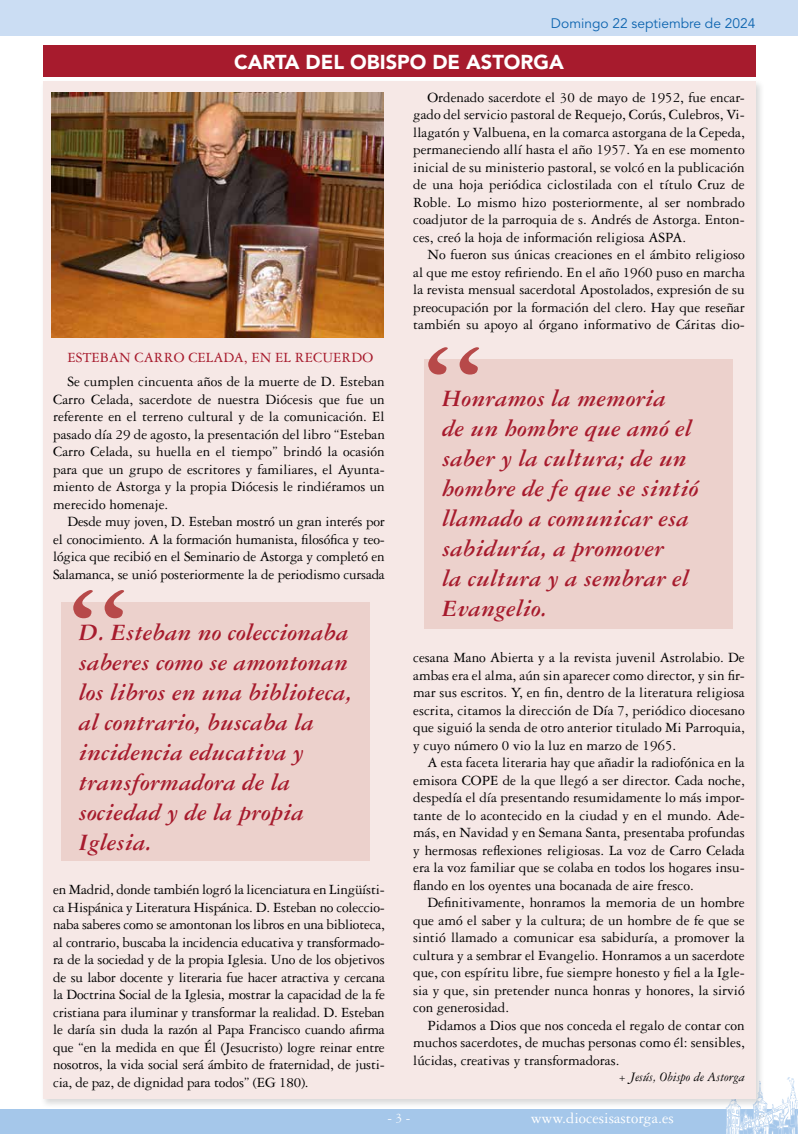
<style>
.page{position:relative;width:798px;height:1134px;background:#fff}
.page>*{position:absolute;margin:0;border:0;box-sizing:border-box;transform-origin:0 0}
.t1{font:italic 700 25px/30px "Garamond 3 LT Std";color:#a71b2d}
.t2{font:900 20px "Avenir LT Std";color:#fff}
.t3{font:16.25px "Garamond 3 LT Std";color:#fff}
.t4{font:15px/17.5px "Garamond 3 LT Std";color:#000;text-align:justify}
.t5{font:15px "Garamond 3 LT Std";color:#a71b2d}
.t6{font:13.75px "Avenir LT Std";color:#0c64af}
.t7{font:italic 13.75px "Garamond 3 LT Std";color:#000}
.t8{font:13.75px "Garamond 3 LT Std";color:#fff}
</style>
<div class="page">
<div style="left:0;top:1109px;width:797px;height:25px;background:#a5c7ea"></div>
<div style="left:0;top:0;width:797px;height:35px;background:#cbddf3"></div>
<svg style="left:726px;top:1077px;width:72px;height:57px"></svg>
<div style="left:40px;top:79px;width:725px;height:1029px;background:#000;opacity:.15"></div>
<div style="left:43px;top:81px;width:712px;height:1017px;background:#f6e8e6"></div>
<div style="left:43px;top:46px;width:712px;height:31px;background:#a71b2d"></div>
<img style="left:51px;top:93px;width:332px;height:244px">
<div style="left:424px;top:360px;width:308px;height:269px;background:#ecd1cc"></div>
<div style="left:61px;top:602px;width:308px;height:258px;background:#ecd1cc"></div>
<svg style="left:73px;top:590px;width:51px;height:28px"></svg>
<svg style="left:428px;top:347px;width:51px;height:28px"></svg>
<p class="t6" style="left:550px;top:16px;width:206px">Domingo 22 septiembre de 2024</p>
<h2 class="t2" style="left:234px;top:50px;width:331px">CARTA DEL OBISPO DE ASTORGA</h2>
<p class="t5" style="left:67px;top:349px;width:307px">ESTEBAN CARRO CELADA, EN EL RECUERDO</p>
<p class="t4" style="left:53px;top:373px;width:333px;text-indent:14px">Se cumplen cincuenta años de la muerte de D. Esteban Carro Celada, sacerdote de nuestra Diócesis que fue un referente en el terreno cultural y de la comunicación. El pasado día 29 de agosto, la presentación del libro “Esteban Carro Celada, su huella en el tiempo” brindó la ocasión para que un grupo de escritores y familiares, el Ayunta&shy;miento de Astorga y la propia Diócesis le rindiéramos un merecido homenaje.</p>
<p class="t4" style="left:53px;top:513px;width:333px;text-indent:14px">Desde muy joven, D. Esteban mostró un gran interés por el conocimiento. A la formación humanista, filosófica y teo&shy;lógica que recibió en el Seminario de Astorga y completó en Salamanca, se unió posteriormente la de periodismo cursada</p>
<h1 class="t1" style="left:79px;top:617px;width:274px">D. Esteban no coleccionaba saberes como se amontonan los libros en una biblioteca, al contrario, buscaba la incidencia educativa y transformadora de la sociedad y de la propia<br>Iglesia.</h1>
<p class="t4" style="left:53px;top:881px;width:333px">en Madrid, donde también logró la licenciatura en Lingüísti&shy;ca Hispánica y Literatura Hispánica. D. Esteban no coleccio&shy;naba saberes como se amontonan los libros en una biblioteca, al contrario, buscaba la incidencia educativa y transformado&shy;ra de la sociedad y de la propia Iglesia. Uno de los objetivos de su labor docente y literaria fue hacer atractiva y cercana la Doctrina Social de la Iglesia, mostrar la capacidad de la fe cristiana para iluminar y transformar la realidad. D. Esteban le daría sin duda la razón al Papa Francisco cuando afirma que “en la medida en que Él (Jesucristo) logre reinar entre nosotros, la vida social será ámbito de fraternidad, de justi&shy;cia, de paz, de dignidad para todos” (EG 180).</p>
<p class="t4" style="left:413px;top:89px;width:333px;text-indent:14px">Ordenado sacerdote el 30 de mayo de 1952, fue encar&shy;gado del servicio pastoral de Requejo, Corús, Culebros, Vi&shy;llagatón y Valbuena, en la comarca astorgana de la Cepeda, permaneciendo allí hasta el año 1957. Ya en ese momento inicial de su ministerio pastoral, se volcó en la publicación de una hoja periódica ciclostilada con el título Cruz de Roble. Lo mismo hizo posteriormente, al ser nombrado coadjutor de la parroquia de s. Andrés de Astorga. Enton&shy;ces, creó la hoja de información religiosa ASPA.</p>
<p class="t4" style="left:413px;top:246px;width:333px;text-indent:14px">No fueron sus únicas creaciones en el ámbito religioso al que me estoy refiriendo. En el año 1960 puso en marcha la revista mensual sacerdotal Apostolados, expresión de su preocupación por la formación del clero. Hay que reseñar también su apoyo al órgano informativo de Cáritas dio-</p>
<h1 class="t1" style="left:442px;top:384px;width:258px">Honramos la memoria<br>de un hombre que amó el saber y la cultura; de un hombre de fe que se sintió llamado a comunicar esa sabiduría, a promover<br>la cultura y a sembrar el<br>Evangelio.</h1>
<p class="t4" style="left:413px;top:649px;width:333px">cesana Mano Abierta y a la revista juvenil Astrolabio. De ambas era el alma, aún sin aparecer como director, y sin fir&shy;mar sus escritos. Y, en fin, dentro de la literatura religiosa escrita, citamos la dirección de Día 7, periódico diocesano que siguió la senda de otro anterior titulado Mi Parroquia, y cuyo número 0 vio la luz en marzo de 1965.</p>
<p class="t4" style="left:413px;top:754px;width:333px;text-indent:14px">A esta faceta literaria hay que añadir la radiofónica en la emisora COPE de la que llegó a ser director. Cada noche, despedía el día presentando resumidamente lo más impor&shy;tante de lo acontecido en la ciudad y en el mundo. Ade&shy;más, en Navidad y en Semana Santa, presentaba profundas y hermosas reflexiones religiosas. La voz de Carro Celada era la voz familiar que se colaba en todos los hogares insu&shy;flando en los oyentes una bocanada de aire fresco.</p>
<p class="t4" style="left:413px;top:894px;width:333px;text-indent:14px">Definitivamente, honramos la memoria de un hombre que amó el saber y la cultura; de un hombre de fe que se sintió llamado a comunicar esa sabiduría, a promover la cultura y a sembrar el Evangelio. Honramos a un sacerdote que, con espíritu libre, fue siempre honesto y fiel a la Igle&shy;sia y que, sin pretender nunca honras y honores, la sirvió con generosidad.</p>
<p class="t4" style="left:413px;top:1016px;width:333px;text-indent:14px">Pidamos a Dios que nos conceda el regalo de contar con muchos sacerdotes, de muchas personas como él: sensibles, lúcidas, creativas y transformadoras.</p>
<p class="t7" style="left:618px;top:1069px;width:128px">+ Jesús, Obispo de Astorga</p>
<p class="t8" style="left:387px;top:1110px;width:24px">- 3 -</p>
<p class="t3" style="left:530px;top:1109px;width:144px">www.diocesisastorga.es</p>
</div>
